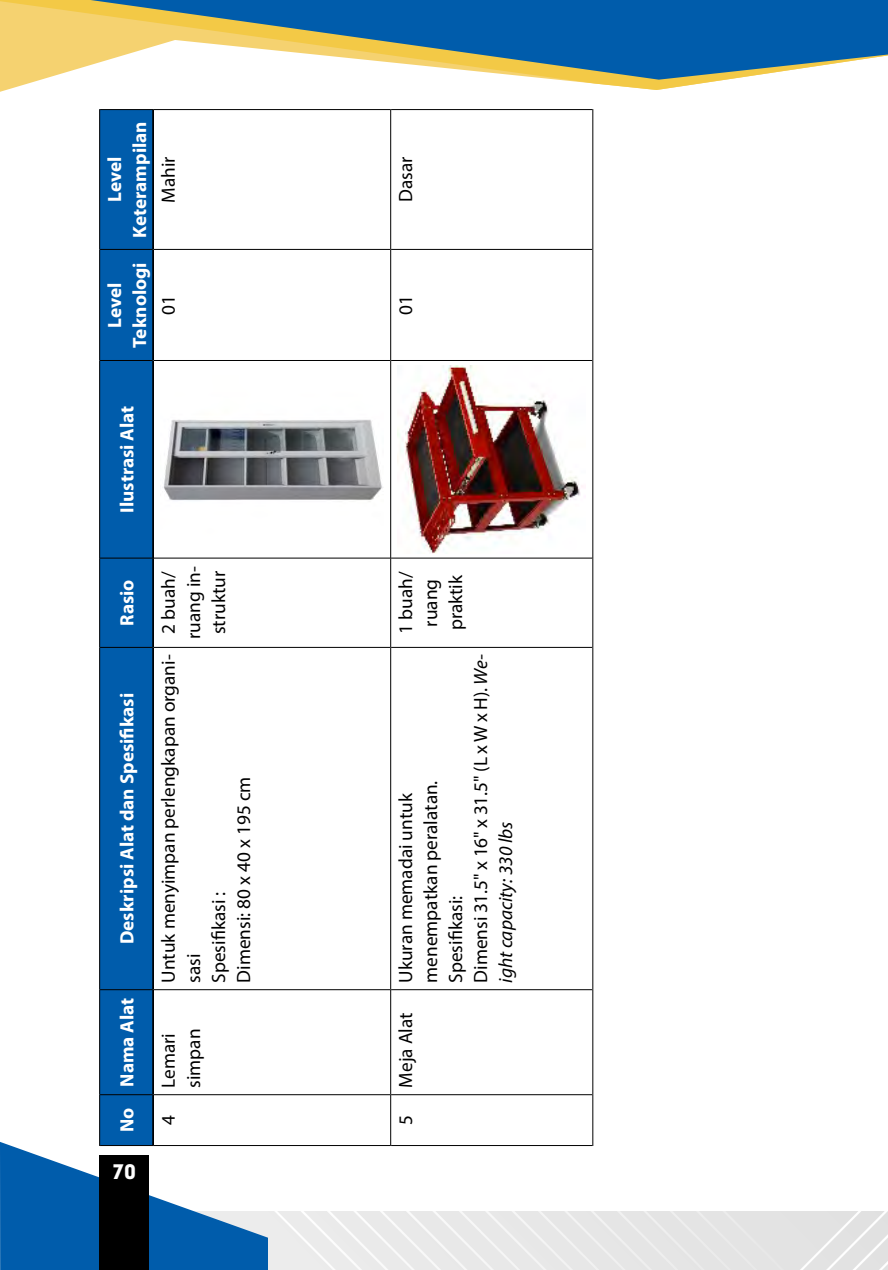
<style>
.page{position:relative;width:888px;height:1270px;background:#fff}
.page>*{position:absolute;margin:0;border:0;box-sizing:border-box;transform-origin:0 0}
.t1{font:19.25px/25px "Myriad Pro";color:#000}
.t2{font:700 19.25px/25px "Myriad Pro";color:#fff;text-align:center}
.t3{font:900 19.25px "Geometrix";color:#fff}
.s1{font-style:italic}
</style>
<div class="page">
<div style="left:268px;top:1211px;width:620px;height:59px;background:#e8e8e8"></div>
<svg style="left:0;top:1142px;width:268px;height:128px"></svg>
<svg style="left:0;top:0;width:723px;height:90px"></svg>
<svg style="left:91px;top:0;width:797px;height:80px;fill:#005cab"></svg>
<div style="left:99px;top:1156px;width:50px;height:114px;background:#000"></div>
<svg style="left:100px;top:110px;width:52px;height:1035px;background:#0058a4"></svg>
<hr style="left:99px;top:1095px;width:1px;height:51px;background:#000">
<hr style="left:100px;top:1145px;width:53px;height:1px;background:#000">
<hr style="left:99px;top:990px;width:1px;height:105px;background:#000">
<hr style="left:100px;top:1094px;width:52px;height:1px;background:#000">
<hr style="left:99px;top:647px;width:1px;height:343px;background:#000">
<hr style="left:100px;top:989px;width:52px;height:1px;background:#000">
<hr style="left:99px;top:558px;width:1px;height:89px;background:#000">
<hr style="left:100px;top:647px;width:52px;height:1px;background:#000">
<hr style="left:99px;top:360px;width:1px;height:198px;background:#000">
<hr style="left:100px;top:558px;width:52px;height:1px;background:#000">
<hr style="left:99px;top:249px;width:1px;height:111px;background:#000">
<hr style="left:100px;top:360px;width:52px;height:1px;background:#000">
<hr style="left:99px;top:109px;width:1px;height:140px;background:#000">
<hr style="left:100px;top:249px;width:52px;height:1px;background:#000">
<hr style="left:100px;top:109px;width:53px;height:1px;background:#000">
<hr style="left:153px;top:1145px;width:237px;height:1px;background:#000">
<hr style="left:154px;top:360px;width:236px;height:1px;background:#000">
<hr style="left:154px;top:249px;width:236px;height:1px;background:#000">
<hr style="left:153px;top:109px;width:237px;height:1px;background:#000">
<hr style="left:390px;top:1095px;width:1px;height:51px;background:#000">
<hr style="left:391px;top:1145px;width:201px;height:1px;background:#000">
<hr style="left:390px;top:360px;width:1px;height:198px;background:#000">
<hr style="left:390px;top:249px;width:1px;height:111px;background:#000">
<hr style="left:391px;top:360px;width:201px;height:1px;background:#000">
<hr style="left:390px;top:109px;width:1px;height:140px;background:#000">
<hr style="left:391px;top:249px;width:201px;height:1px;background:#000">
<hr style="left:391px;top:109px;width:201px;height:1px;background:#000">
<hr style="left:592px;top:1095px;width:1px;height:51px;background:#000">
<hr style="left:592px;top:360px;width:1px;height:198px;background:#000">
<hr style="left:592px;top:249px;width:1px;height:111px;background:#000">
<hr style="left:592px;top:109px;width:1px;height:140px;background:#000">
<hr style="left:152px;top:1095px;width:2px;height:50px;background:#000">
<hr style="left:152px;top:990px;width:2px;height:105px;background:#000">
<hr style="left:152px;top:647px;width:2px;height:343px;background:#000">
<hr style="left:152px;top:558px;width:2px;height:89px;background:#000">
<hr style="left:152px;top:360px;width:2px;height:198px;background:#000">
<hr style="left:152px;top:249px;width:2px;height:111px;background:#000">
<hr style="left:152px;top:110px;width:2px;height:139px;background:#000">
<hr style="left:154px;top:1094px;width:236px;height:1px;background:#000">
<hr style="left:154px;top:989px;width:236px;height:1px;background:#000">
<hr style="left:154px;top:647px;width:236px;height:1px;background:#000">
<hr style="left:154px;top:558px;width:236px;height:1px;background:#000">
<hr style="left:391px;top:1094px;width:201px;height:1px;background:#000">
<hr style="left:390px;top:990px;width:1px;height:105px;background:#000">
<hr style="left:390px;top:647px;width:1px;height:343px;background:#000">
<hr style="left:390px;top:558px;width:1px;height:89px;background:#000">
<hr style="left:391px;top:989px;width:201px;height:1px;background:#000">
<hr style="left:391px;top:647px;width:201px;height:1px;background:#000">
<hr style="left:391px;top:558px;width:201px;height:1px;background:#000">
<hr style="left:592px;top:990px;width:1px;height:105px;background:#000">
<hr style="left:592px;top:647px;width:1px;height:343px;background:#000">
<hr style="left:592px;top:558px;width:1px;height:89px;background:#000">
<img style="left:163px;top:419px;width:220px;height:83px">
<img style="left:398px;top:365px;width:185px;height:188px">
<p class="t2" style="left:101px;top:238px;width:118px;rotate:-90deg">Level<br>Keterampilan</p>
<p class="t2" style="left:101px;top:348px;width:87px;rotate:-90deg">Level<br>Teknologi</p>
<p class="t1" style="left:156px;top:203px;width:48px;rotate:-90deg">Mahir</p>
<p class="t1" style="left:156px;top:315px;width:21px;rotate:-90deg">01</p>
<p class="t2" style="left:114px;top:513px;width:109px;rotate:-90deg">Ilustrasi Alat</p>
<p class="t2" style="left:114px;top:626px;width:48px;rotate:-90deg">Rasio</p>
<p class="t2" style="left:114px;top:944px;width:253px;rotate:-90deg">Deskripsi Alat dan Spesifikasi</p>
<p class="t2" style="left:114px;top:1132px;width:136px;rotate:-90deg">No Nama Alat</p>
<p class="t3" style="left:112px;top:1159px;width:25px">70</p>
<p class="t1" style="left:156px;top:639px;width:74px;rotate:-90deg">2 buah/ ruang in&shy;struktur</p>
<p class="t1" style="left:156px;top:983px;width:330px;rotate:-90deg">Untuk menyimpan perlengkapan organi&shy;sasi<br>Spesifikasi :<br>Dimensi: 80 x 40 x 195 cm</p>
<p class="t1" style="left:156px;top:1088px;width:61px;rotate:-90deg">Lemari simpan</p>
<p class="t1" style="left:156px;top:1125px;width:11px;rotate:-90deg">4</p>
<p class="t1" style="left:393px;top:202px;width:47px;rotate:-90deg">Dasar</p>
<p class="t1" style="left:393px;top:315px;width:21px;rotate:-90deg">01</p>
<p class="t1" style="left:393px;top:634px;width:64px;rotate:-90deg">1 buah/ ruang praktik</p>
<p class="t1" style="left:393px;top:983px;width:330px;rotate:-90deg">Ukuran memadai untuk<br>menempatkan peralatan.<br>Spesifikasi:<br>Dimensi 31.5" x 16" x 31.5" (L x W x H). <span class="s1">We&shy;ight capacity: 330 lbs</span></p>
<p class="t1" style="left:393px;top:1088px;width:77px;rotate:-90deg">Meja Alat</p>
<p class="t1" style="left:393px;top:1125px;width:11px;rotate:-90deg">5</p>
</div>
